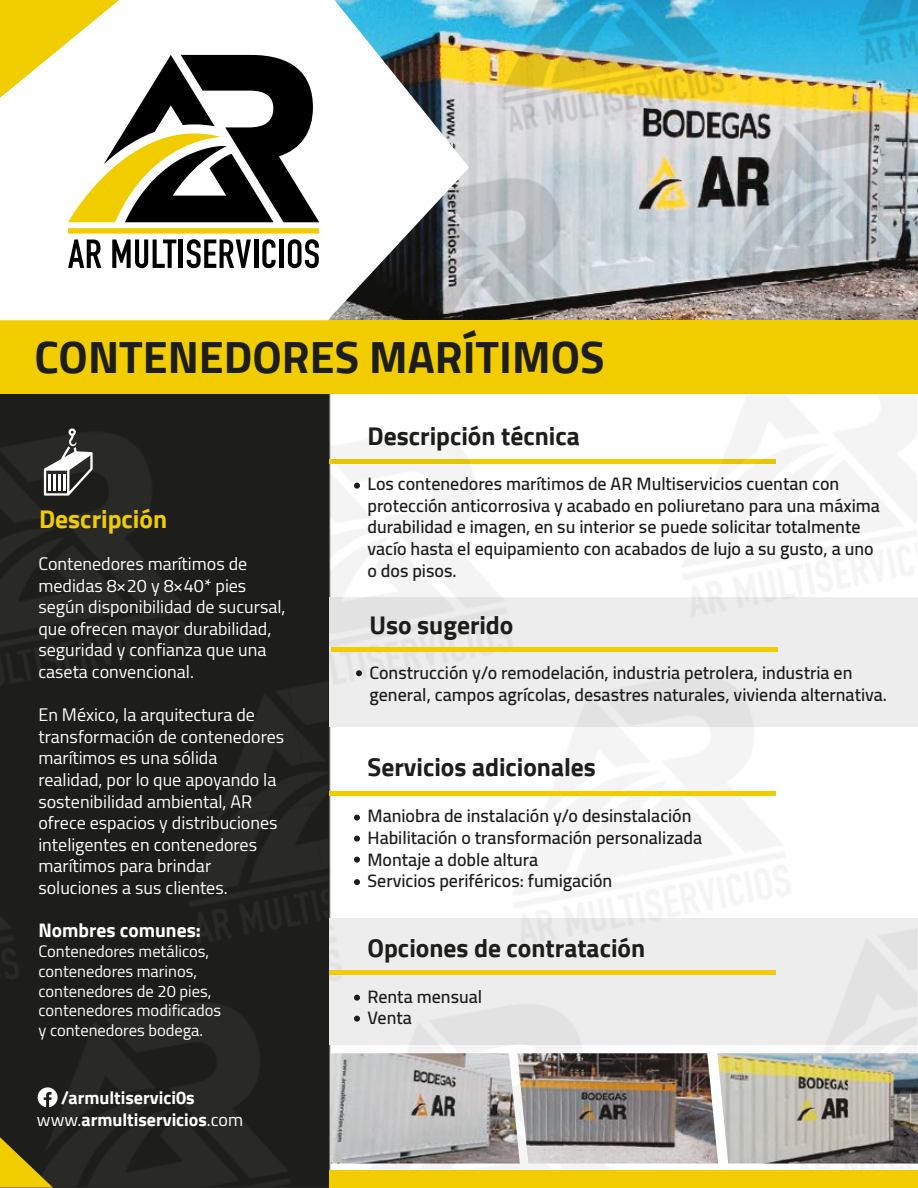
<style>
.page{position:relative;width:918px;height:1188px;background:#fff}
.page>*{position:absolute;margin:0;border:0;box-sizing:border-box;transform-origin:0 0}
.t1{font:700 45px "Cairo";color:#1d1d1b}
.t2{font:700 25.5px "Cairo";color:#1d1d1b}
.t3{font:700 25.5px "Cairo";color:#f1cd00}
.t4{font:700 19.5px "Cairo";color:#fff}
.t5{font:600 18px/21.6px "Cairo";color:#1d1d1b}
.t6{font:18px/21.6px "Cairo";color:#fff}
.t7{font:700 18px/21.6px "Cairo";color:#fff}
.t8{font:16.5px/19.8px "Cairo";color:#fff}
.s1{font-weight:400}
</style>
<div class="page">
<img style="left:0;top:394px;width:324px;height:794px">
<img style="left:324px;top:394px;width:594px;height:794px">
<svg style="left:356px;top:670px;width:6px;height:6px"></svg>
<div style="left:331px;top:647px;width:446px;height:5px;background:#f1cd00"></div>
<svg style="left:354px;top:995px;width:6px;height:6px"></svg>
<svg style="left:354px;top:1016px;width:6px;height:6px"></svg>
<div style="left:329px;top:970px;width:447px;height:5px;background:#f1cd00"></div>
<svg style="left:354px;top:815px;width:6px;height:6px"></svg>
<svg style="left:354px;top:836px;width:6px;height:6px"></svg>
<svg style="left:354px;top:857px;width:6px;height:6px"></svg>
<svg style="left:354px;top:879px;width:6px;height:6px"></svg>
<div style="left:329px;top:791px;width:447px;height:5px;background:#f1cd00"></div>
<img style="left:469px;top:0;width:449px;height:320px">
<div style="left:0;top:320px;width:918px;height:74px;background:#f1cd00"></div>
<svg style="left:0;top:1137px;width:53px;height:51px;background:#86750e"></svg>
<svg style="left:38px;top:1087px;width:20px;height:20px"></svg>
<img style="left:330px;top:1053px;width:187px;height:111px">
<img style="left:517px;top:1053px;width:401px;height:111px">
<div style="left:330px;top:1170px;width:588px;height:18px;background:#f1cd00"></div>
<svg style="left:44px;top:428px;width:49px;height:68px"></svg>
<svg style="left:68px;top:0;width:401px;height:320px"></svg>
<svg style="left:0;top:0;width:319px;height:222px"></svg>
<svg style="left:68px;top:228px;width:251px;height:40px"></svg>
<h1 class="t1" style="left:34px;top:331px;width:572px">CONTENEDORES MARÍTIMOS</h1>
<h2 class="t3" style="left:39px;top:505px;width:130px">Descripción</h2>
<p class="t6" style="left:38px;top:553px;width:249px">Contenedores marítimos de medidas 8×20 y 8×40* pies según disponibilidad de sucursal, que ofrecen mayor durabilidad, seguridad y confianza que una caseta convencional.</p>
<p class="t6" style="left:38px;top:704px;width:247px">En México, la arquitectura de transformación de contenedores marítimos es una sólida realidad, por lo que apoyando la sostenibilidad ambiental, AR ofrece espacios y distribuciones inteligentes en contenedores marítimos para brindar soluciones a sus clientes.</p>
<p class="t4" style="left:38px;top:919px;width:164px">Nombres comunes:</p>
<p class="t8" style="left:38px;top:941px;width:184px">Contenedores metálicos, contenedores marinos, contenedores de 20 pies, contenedores modificados y contenedores bodega.</p>
<p class="t7" style="left:37px;top:1087px;width:208px;text-indent:24px">/armultiservici0s <span class="s1">www.</span>armultiservicios<span class="s1">.com</span></p>
<h2 class="t2" style="left:368px;top:421px;width:214px">Descripción técnica</h2>
<p class="t5" style="left:368px;top:473px;width:514px">Los contenedores marítimos de AR Multiservicios cuentan con protección anticorrosiva y acabado en poliuretano para una máxima durabilidad e imagen, en su interior se puede solicitar totalmente vacío hasta el equipamiento con acabados de lujo a su gusto, a uno o dos pisos.</p>
<h2 class="t2" style="left:370px;top:611px;width:145px">Uso sugerido</h2>
<p class="t5" style="left:370px;top:662px;width:519px">Construcción y/o remodelación, industria petrolera, industria en general, campos agrícolas, desastres naturales, vivienda alternativa.</p>
<h2 class="t2" style="left:368px;top:752px;width:230px">Servicios adicionales</h2>
<p class="t5" style="left:368px;top:805px;width:336px">Maniobra de instalación y/o desinstalación Habilitación o transformación personalizada Montaje a doble altura<br>Servicios periféricos: fumigación</p>
<h2 class="t2" style="left:368px;top:933px;width:279px">Opciones de contratación</h2>
<p class="t5" style="left:368px;top:986px;width:116px">Renta mensual<br>Venta</p>
</div>
